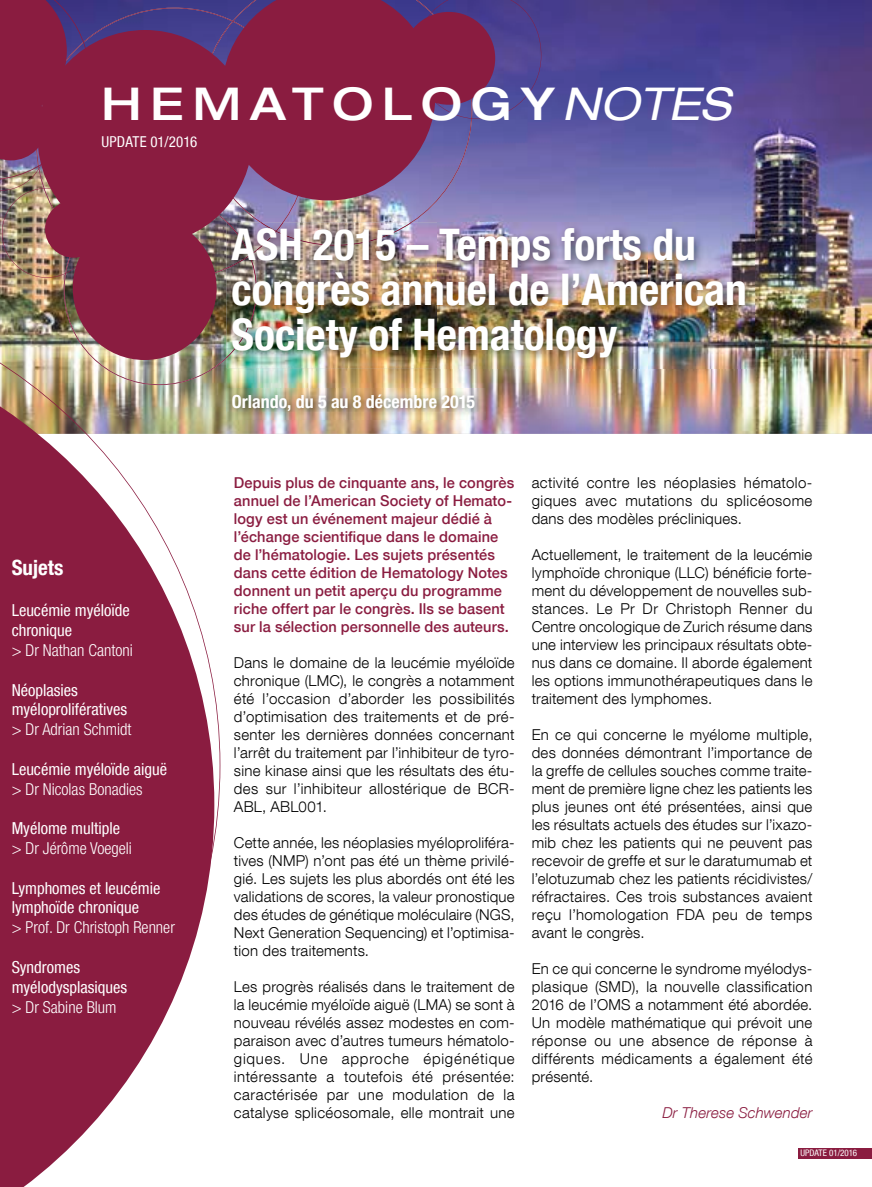
<style>
.page{position:relative;width:872px;height:1187px;background:#fff}
.page>*{position:absolute;margin:0;border:0;box-sizing:border-box;transform-origin:0 0}
.t1{font:500 expanded 45px "Helvetica Neue LT Com";letter-spacing:.2em;color:#fff}
.t2{font:700 condensed 43.5px/45px "Helvetica Neue LT Com";color:#fff}
.t3{font:700 condensed 21px "Helvetica Neue LT Com";color:#fff}
.t4{font:700 condensed 18px "Helvetica Neue LT Com";color:#fff}
.t5{font:condensed 16.5px/19.8px "Helvetica Neue LT Com";color:#fff}
.t6{font:300 condensed 16.5px "Helvetica Neue LT Com";color:#fff}
.t7{font:300 15px/18px "Helvetica Neue LT Com";letter-spacing:.02em;color:#000;text-align:justify}
.t8{font:500 15px/18px "Helvetica Neue LT Com";letter-spacing:.01em;color:#8a1c40}
.t9{font:italic 300 15px "Helvetica Neue LT Com";letter-spacing:.005em;color:#8a1c40}
.t10{font:condensed 15px "Helvetica Neue LT Com";letter-spacing:.005em;color:#fff}
.t11{font:condensed 9px "Helvetica Neue LT Com";color:#fff}
.s1{font-weight:400;font-style:italic}
</style>
<div class="page">
<img style="left:220px;top:0;width:652px;height:434px">
<img style="left:226px;top:388px;width:259px;height:32px">
<svg style="left:0;top:385px;width:220px;height:801px;fill:#8a1c40"></svg>
<img style="left:257px;top:119px;width:215px;height:104px">
<svg style="left:435px;top:0;width:106px;height:119px;background:#4e4694"></svg>
<svg style="left:257px;top:0;width:178px;height:200px;background:#86254c"></svg>
<div style="left:402px;top:12px;width:93px;height:93px;background:#8a1c40;border-radius:50%"></div>
<img style="left:0;top:0;width:257px;height:385px">
<div style="left:798px;top:1147px;width:74px;height:11px;background:#8a1c40"></div>
<img style="left:226px;top:223px;width:528px;height:145px">
<img style="left:226px;top:269px;width:31px;height:89px">
<img style="left:226px;top:223px;width:57px;height:46px">
<img style="left:260px;top:223px;width:152px;height:22px">
<h1 class="t1" style="left:101px;top:75px;width:630px">HEMATOLOGY<span class="s1">NOTES</span></h1>
<p class="t10" style="left:101px;top:133px;width:97px">UPDATE 01/2016</p>
<h3 class="t3" style="left:12px;top:555px;width:53px">Sujets</h3>
<p class="t5" style="left:12px;top:600px;width:120px">Leucémie myéloïde chronique</p>
<p class="t6" style="left:12px;top:640px;width:123px">&gt; Dr Nathan Cantoni</p>
<p class="t5" style="left:12px;top:679px;width:117px">Néoplasies myéloprolifératives</p>
<p class="t6" style="left:12px;top:719px;width:121px">&gt; Dr Adrian Schmidt</p>
<p class="t5" style="left:12px;top:758px;width:157px">Leucémie myéloïde aiguë</p>
<p class="t6" style="left:12px;top:779px;width:132px">&gt; Dr Nicolas Bonadies</p>
<p class="t5" style="left:12px;top:818px;width:110px">Myélome multiple</p>
<p class="t6" style="left:12px;top:838px;width:122px">&gt; Dr Jérôme Voegeli</p>
<p class="t5" style="left:12px;top:877px;width:150px">Lymphomes et leucémie lymphoïde chronique</p>
<p class="t6" style="left:12px;top:917px;width:165px">&gt; Prof. Dr Christoph Renner</p>
<p class="t5" style="left:12px;top:956px;width:117px">Syndromes myélodysplasiques</p>
<p class="t6" style="left:12px;top:997px;width:106px">&gt; Dr Sabine Blum</p>
<h2 class="t2" style="left:231px;top:222px;width:517px">ASH 2015 – Temps forts du congrès annuel de l’American<br>Society of Hematology</h2>
<p class="t4" style="left:232px;top:390px;width:245px">Orlando, du 5 au 8 décembre 2015</p>
<p class="t8" style="left:234px;top:473px;width:282px">Depuis plus de cinquante ans, le congrès annuel de l’American Society of Hemato&shy;logy est un événement majeur dédié à l’échange scientifique dans le domaine de l’hématologie. Les sujets présentés dans cette édition de Hematology Notes donnent un petit aperçu du programme riche offert par le congrès. Ils se basent sur la sélection personnelle des auteurs.</p>
<p class="t7" style="left:234px;top:653px;width:282px">Dans le domaine de la leucémie myéloïde chronique (LMC), le congrès a notamment été l’occasion d’aborder les possibilités d’optimisation des traitements et de pré&shy;senter les dernières données concernant l’arrêt du traitement par l’inhibiteur de tyro&shy;sine kinase ainsi que les résultats des étu&shy;des sur l’inhibiteur allostérique de BCR-ABL, ABL001.</p>
<p class="t7" style="left:234px;top:833px;width:282px">Cette année, les néoplasies myéloproliféra&shy;tives (NMP) n’ont pas été un thème privilé&shy;gié. Les sujets les plus abordés ont été les validations de scores, la valeur pronostique des études de génétique moléculaire (NGS, Next Generation Sequencing) et l’optimisa&shy;tion des traitements.</p>
<p class="t7" style="left:234px;top:977px;width:282px">Les progrès réalisés dans le traitement de la leucémie myéloïde aiguë (LMA) se sont à nouveau révélés assez modestes en com&shy;paraison avec d’autres tumeurs hématolo&shy;giques. Une approche épigénétique intéressante a toutefois été présentée: caractérisée par une modulation de la catalyse splicéosomale, elle montrait une</p>
<p class="t7" style="left:532px;top:473px;width:282px">activité contre les néoplasies hématolo&shy;giques avec mutations du splicéosome dans des modèles précliniques.</p>
<p class="t7" style="left:532px;top:545px;width:282px">Actuellement, le traitement de la leucémie lymphoïde chronique (LLC) bénéficie forte&shy;ment du développement de nouvelles sub&shy;stances. Le Pr Dr Christoph Renner du Centre oncologique de Zurich résume dans une interview les principaux résultats obte&shy;nus dans ce domaine. Il aborde également les options immunothérapeutiques dans le traitement des lymphomes.</p>
<p class="t7" style="left:532px;top:725px;width:282px">En ce qui concerne le myélome multiple, des données démontrant l’importance de la greffe de cellules souches comme traite&shy;ment de première ligne chez les patients les plus jeunes ont été présentées, ainsi que les résultats actuels des études sur l’ixazo&shy;mib chez les patients qui ne peuvent pas recevoir de greffe et sur le daratumumab et l’elotuzumab chez les patients récidivistes/ réfractaires. Ces trois substances avaient reçu l’homologation FDA peu de temps avant le congrès.</p>
<p class="t7" style="left:532px;top:959px;width:282px">En ce qui concerne le syndrome myélodys&shy;plasique (SMD), la nouvelle classification 2016 de l’OMS a notamment été abordée.<br>Un modèle mathématique qui prévoit une réponse ou une absence de réponse à différents médicaments a également été présenté.</p>
<p class="t9" style="left:662px;top:1103px;width:152px">Dr Therese Schwender</p>
<p class="t11" style="left:800px;top:1147px;width:58px">UPDATE 01/2016</p>
</div>
